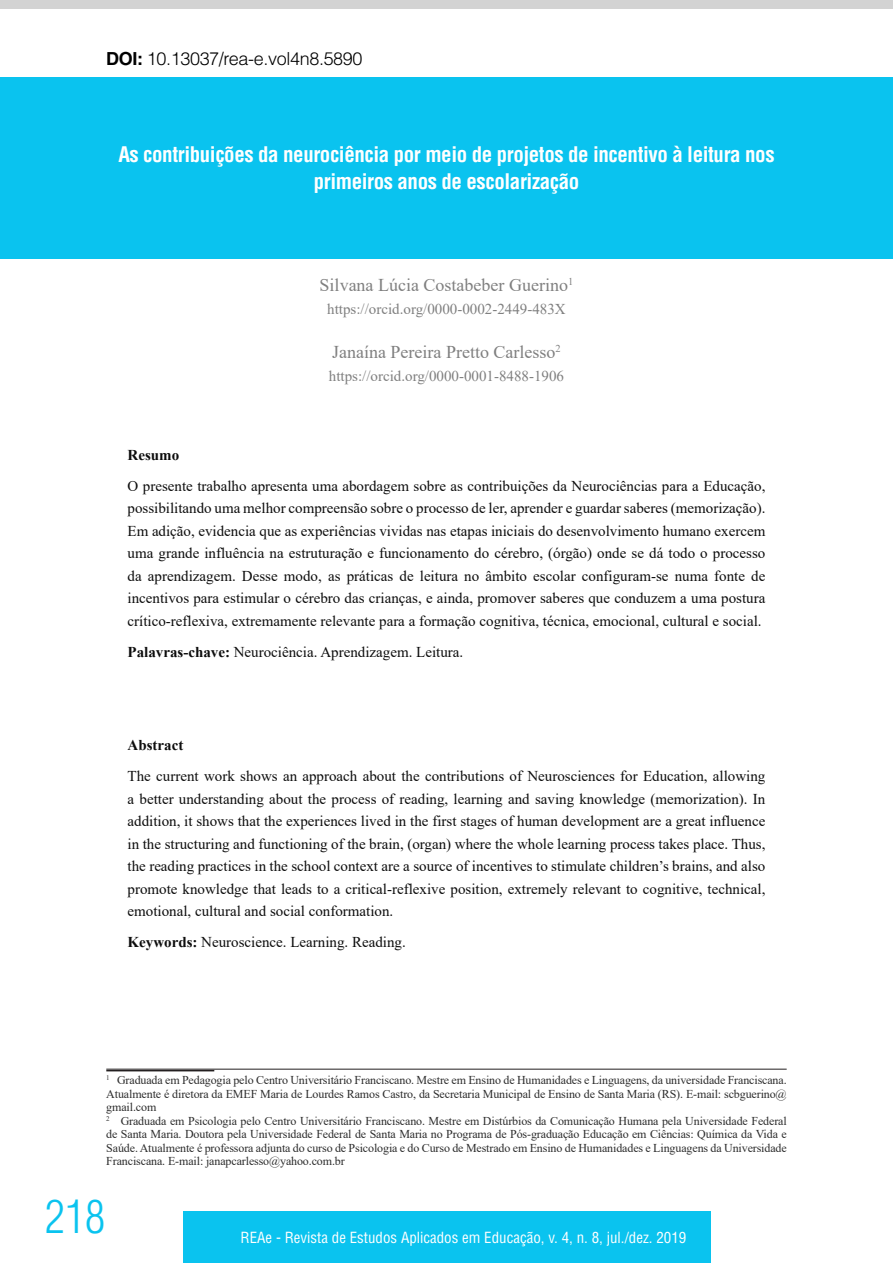
<style>
.page{position:relative;width:893px;height:1263px;background:#fff}
.page>*{position:absolute;margin:0;border:0;box-sizing:border-box;transform-origin:0 0}
.t1{font:300 condensed 45px "Helvetica LT Std";color:#0ac3ef}
.Título_Artigo{font:700 condensed 21px/27px "Helvetica LT Std";letter-spacing:-.02em;color:#fff;text-align:center}
.Autor{font:18px "Times New Roman";color:#808080}
.Title_Artigo{font:300 18px "Helvetica LT Std";letter-spacing:-.02em;color:#000}
.Abstract_-_Resumo{font:15px/22.5px "Times New Roman";color:#0d0d0d;text-align:justify}
.ORCID{font:15px "Times New Roman";color:#808080}
.Texto{font:condensed 15px "Helvetica LT Std";color:#fff}
.Abstract_-_Resumo-2{font:700 15px "Times New Roman";color:#0d0d0d}
.Nota_de_Rodapé{font:12px/13.5px "Times New Roman";letter-spacing:-.01em;color:#2c2c2c;text-align:justify}
.s1{font-weight:700}
</style>
<div class="page">
<div style="left:183px;top:1211px;width:527px;height:51px;background:#0ac3ef"></div>
<div style="left:0;top:0;width:893px;height:9px;background:#d3d3d3"></div>
<div style="left:0;top:77px;width:893px;height:182px;background:#0ac3ef"></div>
<hr style="left:106px;top:1069px;width:681px;height:1px;background:#231f20">
<hr style="left:106px;top:1070px;width:108px;height:1px;background:#231f20">
<p class="Title_Artigo" style="left:106px;top:47px;width:258px"><span class="s1">DOI:</span> 10.13037/rea-e.vol4n8.5890</p>
<p class="Título_Artigo" style="left:118px;top:140px;width:658px">As contribuições da neurociência por meio de projetos de incentivo à leitura nos primeiros anos de escolarização</p>
<p class="Autor" style="left:320px;top:272px;width:255px">Silvana Lúcia Costabeber Guerino<sup>1</sup></p>
<p class="ORCID" style="left:327px;top:298px;width:240px">https://orcid.org/0000-0002-2449-483X</p>
<p class="Autor" style="left:332px;top:340px;width:230px">Janaína Pereira Pretto Carlesso<sup>2</sup></p>
<p class="ORCID" style="left:329px;top:366px;width:237px">https://orcid.org/0000-0001-8488-1906</p>
<p class="Abstract_-_Resumo-2" style="left:128px;top:444px;width:53px">Resumo</p>
<p class="Abstract_-_Resumo" style="left:128px;top:474px;width:639px">O presente trabalho apresenta uma abordagem sobre as contribuições da Neurociências para a Educação, possibilitando uma melhor compreensão sobre o processo de ler, aprender e guardar saberes (memorização).<br>Em adição, evidencia que as experiências vividas nas etapas iniciais do desenvolvimento humano exercem uma grande influência na estruturação e funcionamento do cérebro, (órgão) onde se dá todo o processo da aprendizagem. Desse modo, as práticas de leitura no âmbito escolar configuram-se numa fonte de incentivos para estimular o cérebro das crianças, e ainda, promover saberes que conduzem a uma postura crítico-reflexiva, extremamente relevante para a formação cognitiva, técnica, emocional, cultural e social.</p>
<p class="Abstract_-_Resumo" style="left:128px;top:640px;width:337px"><span class="s1">Palavras-chave:</span> Neurociência. Aprendizagem. Leitura.</p>
<p class="Abstract_-_Resumo-2" style="left:128px;top:734px;width:57px">Abstract</p>
<p class="Abstract_-_Resumo" style="left:128px;top:764px;width:639px">The current work shows an approach about the contributions of Neurosciences for Education, allowing a better understanding about the process of reading, learning and saving knowledge (memorization). In addition, it shows that the experiences lived in the first stages of human development are a great influence in the structuring and functioning of the brain, (organ) where the whole learning process takes place. Thus, the reading practices in the school context are a source of incentives to stimulate children’s brains, and also promote knowledge that leads to a critical-reflexive position, extremely relevant to cognitive, technical, emotional, cultural and social conformation.</p>
<p class="Abstract_-_Resumo" style="left:128px;top:930px;width:280px"><span class="s1">Keywords:</span> Neuroscience. Learning. Reading.</p>
<p class="Nota_de_Rodapé" style="left:106px;top:1073px;width:682px"><sup>1</sup> Graduada em Pedagogia pelo Centro Universitário Franciscano. Mestre em Ensino de Humanidades e Linguagens, da universidade Franciscana.<br>Atualmente é diretora da EMEF Maria de Lourdes Ramos Castro, da Secretaria Municipal de Ensino de Santa Maria (RS). E-mail: scbguerino@ gmail.com</p>
<p class="Nota_de_Rodapé" style="left:106px;top:1113px;width:682px"><sup>2</sup> Graduada em Psicologia pelo Centro Universitário Franciscano. Mestre em Distúrbios da Comunicação Humana pela Universidade Federal de Santa Maria. Doutora pela Universidade Federal de Santa Maria no Programa de Pós-graduação Educação em Ciências: Química da Vida e Saúde. Atualmente é professora adjunta do curso de Psicologia e do Curso de Mestrado em Ensino de Humanidades e Linguagens da Universidade Franciscana. E-mail: janapcarlesso@yahoo.com.br</p>
<p class="t1" style="left:45px;top:1188px;width:61px">218</p>
<p class="Texto" style="left:241px;top:1228px;width:447px">REAe - Revista de Estudos Aplicados em Educação, v. 4, n. 8, jul./dez. 2019</p>
</div>
